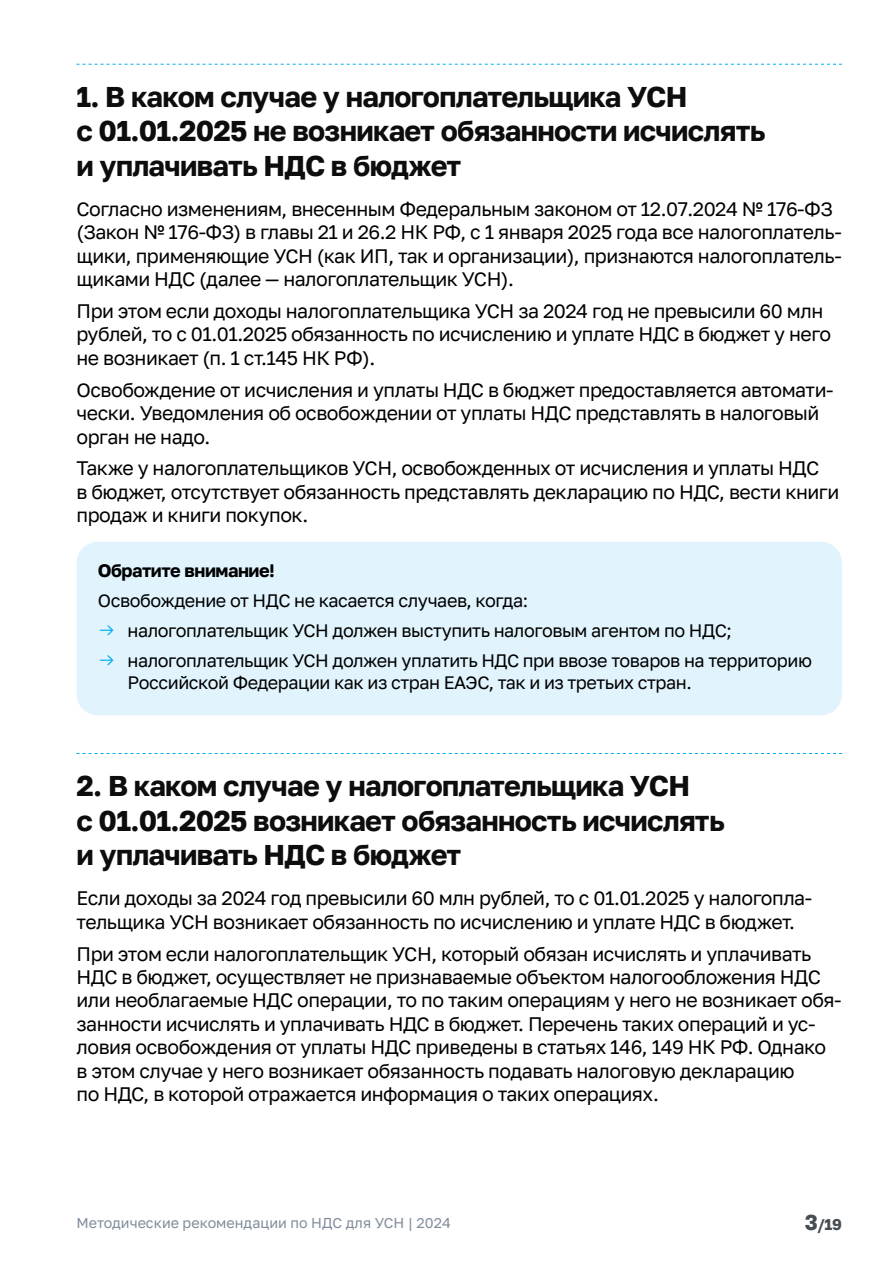
<style>
.page{position:relative;width:893px;height:1263px;background:#fff}
.page>*{position:absolute;margin:0;border:0;box-sizing:border-box;transform-origin:0 0}
.Header-1{font:700 28.5px/34.2px "Golos Text";letter-spacing:-.025em;color:#0d0d0d}
.Text{font:19.5px/23.4px "Golos Text";letter-spacing:-.025em;color:#000}
.QuestionText{font:18px/21.6px "Golos Text";letter-spacing:-.025em;color:#000}
.QuestionText-2{font:700 18px "Golos Text";letter-spacing:-.025em;color:#000}
.t1{font:700 15.45px "Golos Text";color:#464e54}
.t2{font:14.25px "Golos Text";color:#808d9c}
.s1{font-size:21.45px}
</style>
<div class="page">
<svg style="left:77px;top:64px;width:765px;height:1px"></svg>
<svg style="left:77px;top:753px;width:765px;height:1px"></svg>
<div style="left:77px;top:542px;width:765px;height:173px;background:#e1f4fd;border-radius:21px"></div>
<p class="Header-1" style="left:77px;top:80px;width:691px">1. В каком случае у налогоплательщика УСН<br>с 01.01.2025 не возникает обязанности исчислять и уплачивать НДС в бюджет</p>
<p class="Text" style="left:77px;top:197px;width:767px">Согласно изменениям, внесенным Федеральным законом от 12.07.2024 № 176-ФЗ (Закон № 176-ФЗ) в главы 21 и 26.2 НК РФ, с 1 января 2025 года все налогоплатель&shy;щики, применяющие УСН (как ИП, так и организации), признаются налогоплатель&shy;щиками НДС (далее — налогоплательщик УСН).</p>
<p class="Text" style="left:77px;top:299px;width:756px">При этом если доходы налогоплательщика УСН за 2024 год не превысили 60 млн рублей, то с 01.01.2025 обязанность по исчислению и уплате НДС в бюджет у него не возникает (п. 1 ст.145 НК РФ).</p>
<p class="Text" style="left:77px;top:378px;width:758px">Освобождение от исчисления и уплаты НДС в бюджет предоставляется автомати&shy;чески. Уведомления об освобождении от уплаты НДС представлять в налоговый орган не надо.</p>
<p class="Text" style="left:77px;top:457px;width:764px">Также у налогоплательщиков УСН, освобожденных от исчисления и уплаты НДС<br>в бюджет, отсутствует обязанность представлять декларацию по НДС, вести книги продаж и книги покупок.</p>
<p class="QuestionText-2" style="left:98px;top:560px;width:179px">Обратите внимание!</p>
<p class="QuestionText" style="left:98px;top:590px;width:432px">Освобождение от НДС не касается случаев, когда:</p>
<p class="QuestionText" style="left:128px;top:620px;width:606px">налогоплательщик УСН должен выступить налоговым агентом по НДС;</p>
<p class="QuestionText" style="left:128px;top:650px;width:686px">налогоплательщик УСН должен уплатить НДС при ввозе товаров на территорию<br>Российской Федерации как из стран ЕАЭС, так и из третьих стран.</p>
<p class="Header-1" style="left:77px;top:769px;width:650px">2. В каком случае у налогоплательщика УСН<br>с 01.01.2025 возникает обязанность исчислять и уплачивать НДС в бюджет</p>
<p class="Text" style="left:77px;top:886px;width:737px">Если доходы за 2024 год превысили 60 млн рублей, то с 01.01.2025 у налогопла&shy;тельщика УСН возникает обязанность по исчислению и уплате НДС в бюджет.</p>
<p class="Text" style="left:77px;top:942px;width:766px">При этом если налогоплательщик УСН, который обязан исчислять и уплачивать НДС в бюджет, осуществляет не признаваемые объектом налогообложения НДС или необлагаемые НДС операции, то по таким операциям у него не возникает обя&shy;занности исчислять и уплачивать НДС в бюджет. Перечень таких операций и ус&shy;ловия освобождения от уплаты НДС приведены в статьях 146, 149 НК РФ. Однако в этом случае у него возникает обязанность подавать налоговую декларацию<br>по НДС, в которой отражается информация о таких операциях.</p>
<p class="t2" style="left:77px;top:1214px;width:376px">Методические рекомендации по НДС для УСН | 2024</p>
<p class="t1" style="left:805px;top:1215px;width:38px"><span class="s1">3</span>/19</p>
</div>
